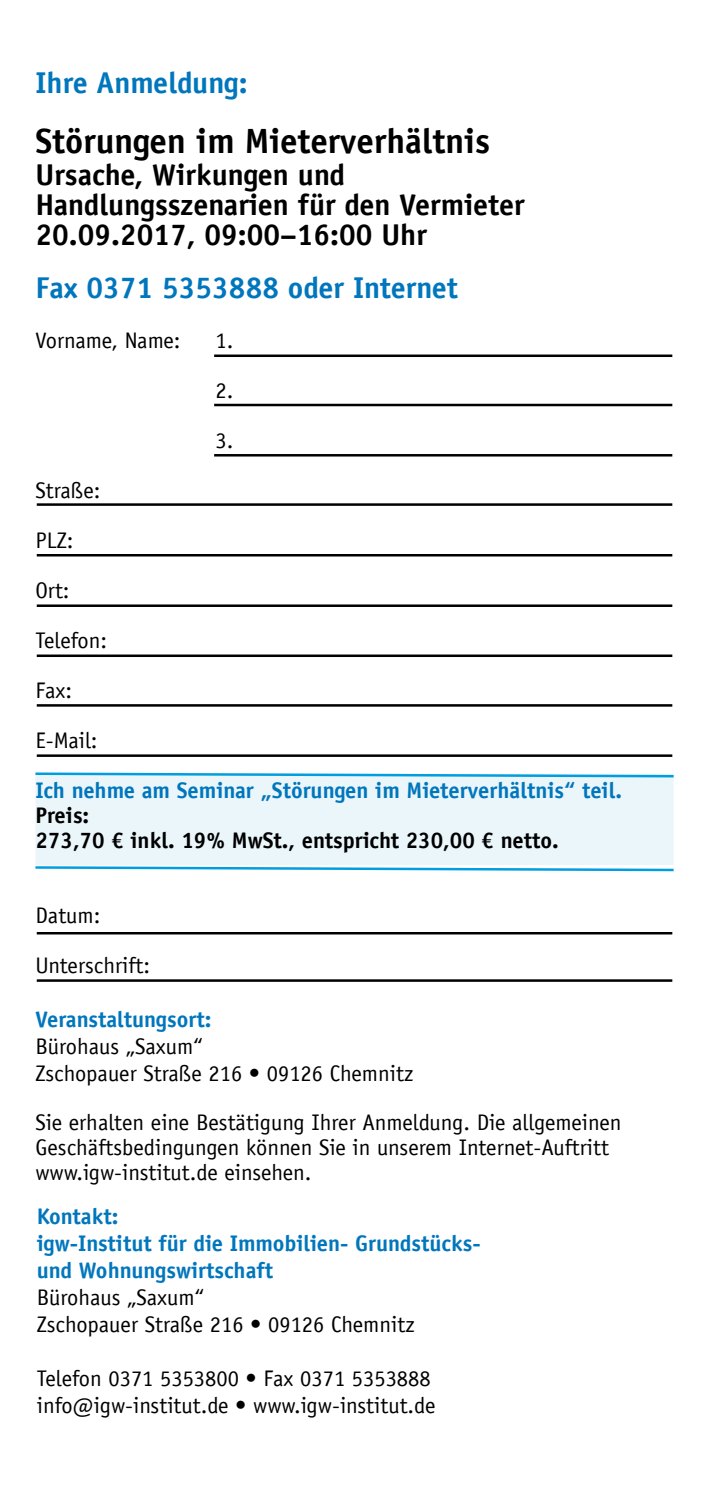
<style>
.page{position:relative;width:702px;height:1489px;background:#fff}
.page>*{position:absolute;margin:0;border:0;box-sizing:border-box;transform-origin:0 0}
.t1{font:700 35px "Officina Sans LT";color:#000}
.t2{font:700 30px/30px "Officina Sans LT";color:#000}
.t3{font:700 30px "Officina Sans LT";color:#0076bd}
.t4{font:22.5px/27px "Officina Sans LT";color:#000}
.t5{font:700 22.5px/27px "Officina Sans LT";color:#0076bd}
.t6{font:700 22.5px/25px "Officina Sans LT";color:#000}
.t7{font:22.5px "Officina Sans LT";letter-spacing:-.02em;color:#000}
</style>
<div class="page">
<div style="left:35px;top:773px;width:638px;height:92px;background:#ebf6fb"></div>
<hr style="left:37px;top:503px;width:635px;height:3px;background:#000">
<hr style="left:37px;top:554px;width:635px;height:2px;background:#000">
<hr style="left:37px;top:604px;width:635px;height:3px;background:#000">
<hr style="left:37px;top:654px;width:635px;height:3px;background:#000">
<hr style="left:37px;top:704px;width:635px;height:2px;background:#000">
<hr style="left:37px;top:754px;width:635px;height:3px;background:#000">
<hr style="left:37px;top:931px;width:635px;height:3px;background:#000">
<hr style="left:37px;top:979px;width:635px;height:2px;background:#000">
<hr style="left:214px;top:354px;width:458px;height:3px;background:#000">
<hr style="left:214px;top:404px;width:458px;height:2px;background:#000">
<hr style="left:214px;top:454px;width:458px;height:2px;background:#000">
<svg style="left:35px;top:772px;width:639px;height:6px"></svg>
<svg style="left:35px;top:866px;width:639px;height:6px"></svg>
<h2 class="t3" style="left:35px;top:64px;width:214px">Ihre Anmeldung:</h2>
<h1 class="t1" style="left:35px;top:119px;width:456px">Störungen im Mieterverhältnis</h1>
<h2 class="t2" style="left:35px;top:160px;width:491px">Ursache, Wirkungen und<br>Handlungsszenarien für den Vermieter<br>20.09.2017, 09:00–16:00 Uhr</h2>
<h2 class="t3" style="left:35px;top:269px;width:424px">Fax 0371 5353888 oder Internet</h2>
<p class="t7" style="left:35px;top:327px;width:147px">Vorname, Name:</p>
<p class="t4" style="left:215px;top:327px;width:19px">1.</p>
<p class="t4" style="left:215px;top:377px;width:19px">2.</p>
<p class="t4" style="left:215px;top:427px;width:19px">3.</p>
<p class="t4" style="left:35px;top:477px;width:67px">Straße:</p>
<p class="t4" style="left:35px;top:526px;width:39px">PLZ:</p>
<p class="t4" style="left:35px;top:576px;width:36px">Ort:</p>
<p class="t4" style="left:35px;top:626px;width:73px">Telefon:</p>
<p class="t4" style="left:35px;top:676px;width:38px">Fax:</p>
<p class="t4" style="left:35px;top:726px;width:64px">E-Mail:</p>
<p class="t5" style="left:35px;top:776px;width:588px">Ich nehme am Seminar „Störungen im Mieterverhältnis“ teil.</p>
<p class="t6" style="left:35px;top:802px;width:524px">Preis:<br>273,70 € inkl. 19% MwSt., entspricht 230,00 € netto.</p>
<p class="t4" style="left:35px;top:901px;width:67px">Datum:</p>
<p class="t4" style="left:35px;top:951px;width:116px">Unterschrift:</p>
<p class="t5" style="left:35px;top:1005px;width:177px">Veranstaltungsort:</p>
<p class="t4" style="left:35px;top:1032px;width:379px">Bürohaus „Saxum“<br>Zschopauer Straße 216 • 09126 Chemnitz</p>
<p class="t4" style="left:35px;top:1109px;width:587px;line-height:25px">Sie erhalten eine Bestätigung Ihrer Anmeldung. Die allgemeinen<br>Geschäftsbedingungen können Sie in unserem Internet-Auftritt www.igw-institut.de einsehen.</p>
<p class="t5" style="left:37px;top:1202px;width:445px">Kontakt:<br>igw-Institut für die Immobilien- Grundstücks&shy;und Wohnungswirtschaft</p>
<p class="t4" style="left:37px;top:1283px;width:379px">Bürohaus „Saxum“<br>Zschopauer Straße 216 • 09126 Chemnitz</p>
<p class="t4" style="left:37px;top:1364px;width:400px">Telefon 0371 5353800 • Fax 0371 5353888 info@igw-institut.de • www.igw-institut.de</p>
</div>
